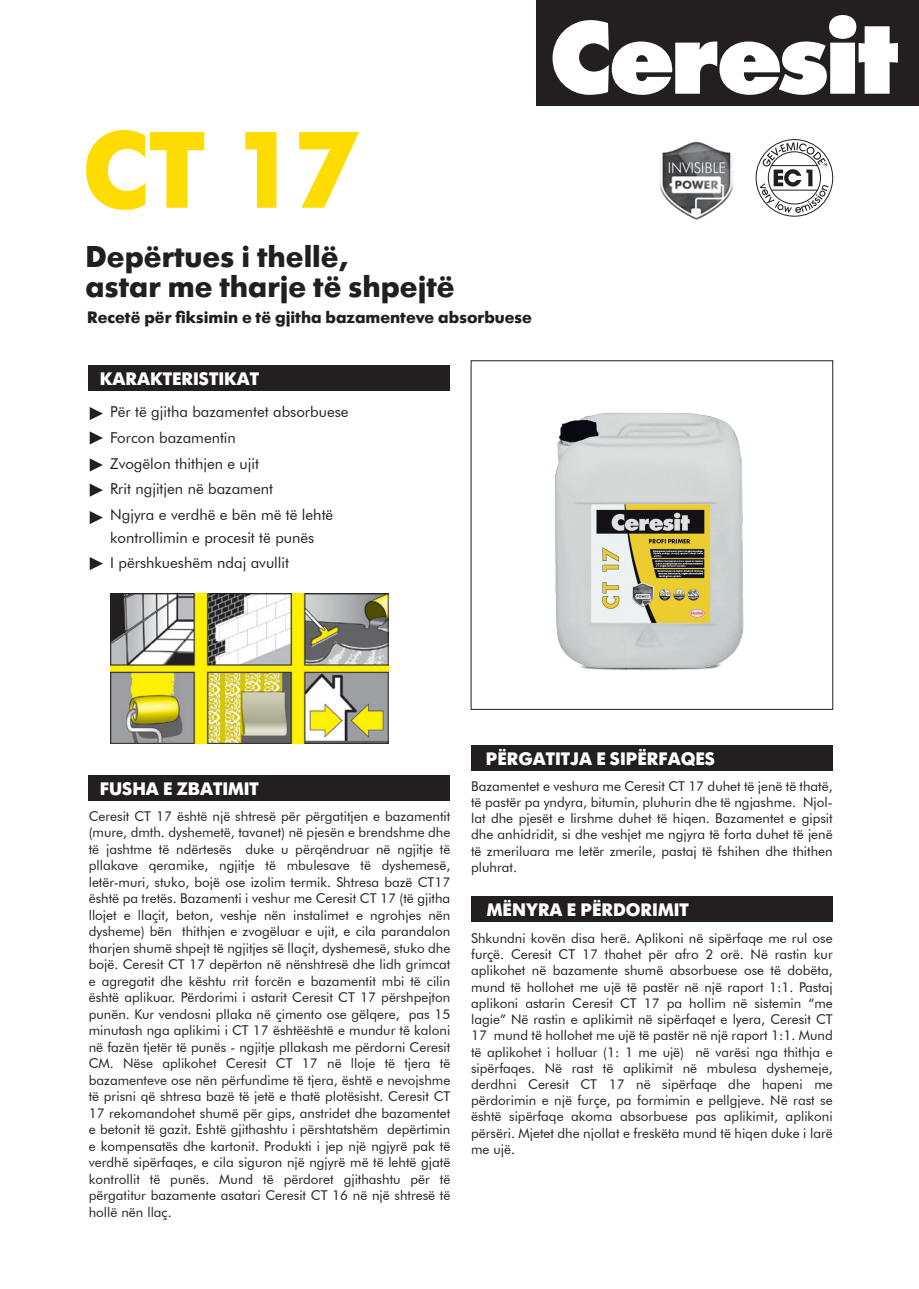
<style>
.page{position:relative;width:919px;height:1289px;background:#fff}
.page>*{position:absolute;margin:0;border:0;box-sizing:border-box;transform-origin:0 0}
.t1{font:700 108px "Futuris TT";color:#ffdc01}
.t2{font:700 30px/30px "Futura Futuris";color:#231f20}
.t3{font:700 18px "Futura Futuris";color:#fff}
.t4{font:700 16.5px "Futura Futuris";color:#231f20}
.t5{font:15px/25.7px "Futura BT";color:#231f20}
.t6{font:13.5px/16.5px "Futura BT";color:#231f20;text-align:justify}
</style>
<div class="page">
<img style="left:555px;top:412px;width:189px;height:259px">
<div style="left:88px;top:365px;width:361px;height:26px;background:#231f20"></div>
<div style="left:536px;top:0;width:382px;height:105px;background:#231f20"></div>
<svg style="left:552px;top:15px;width:345px;height:80px"></svg>
<div style="left:88px;top:775px;width:361px;height:26px;background:#231f20"></div>
<div style="left:471px;top:745px;width:361px;height:25px;background:#231f20"></div>
<svg style="left:90px;top:483px;width:13px;height:13px"></svg>
<svg style="left:90px;top:511px;width:13px;height:13px"></svg>
<svg style="left:90px;top:557px;width:13px;height:13px"></svg>
<svg style="left:90px;top:458px;width:13px;height:13px"></svg>
<svg style="left:90px;top:407px;width:13px;height:13px"></svg>
<svg style="left:90px;top:431px;width:13px;height:13px"></svg>
<div style="left:471px;top:896px;width:361px;height:26px;background:#231f20"></div>
<svg style="left:756px;top:140px;width:76px;height:76px"></svg>
<div style="left:755px;top:139px;width:78px;height:78px;border:1px solid #231f20;border-radius:50%"></div>
<svg style="left:759px;top:142px;width:69px;height:71px"></svg>
<img style="left:110px;top:593px;width:278px;height:150px">
<img style="left:659px;top:141px;width:75px;height:79px">
<h1 class="t1" style="left:83px;top:106px;width:278px">CT 17</h1>
<h2 class="t2" style="left:86px;top:242px;width:370px">Depërtues i thellë,<br>astar me tharje të shpejtë</h2>
<p class="t4" style="left:87px;top:307px;width:446px">Recetë për fiksimin e të gjitha bazamenteve absorbuese</p>
<h3 class="t3" style="left:100px;top:368px;width:161px">KARAKTERISTIKAT</h3>
<p class="t5" style="left:110px;top:399px;width:240px">Për të gjitha bazamentet absorbuese<br>Forcon bazamentin<br>Zvogëlon thithjen e ujit<br>Rrit ngjitjen në bazament<br>Ngjyra e verdhë e bën më të lehtë</p>
<p class="t5" style="left:110px;top:524px;width:205px">kontrollimin e procesit të punës<br>I përshkueshëm ndaj avullit</p>
<h3 class="t3" style="left:100px;top:778px;width:160px">FUSHA E ZBATIMIT</h3>
<p class="t6" style="left:89px;top:807px;width:363px">Ceresit CT 17 është një shtresë për përgatitjen e bazamentit (mure, dmth. dyshemetë, tavanet) në pjesën e brendshme dhe të jashtme të ndërtesës duke u përqëndruar në ngjitje të pllakave qeramike, ngjitje të mbulesave të dyshemesë, letër-muri, stuko, bojë ose izolim termik. Shtresa bazë CT17 është pa tretës. Bazamenti i veshur me Ceresit CT 17 (të gjitha llojet e llaçit, beton, veshje nën instalimet e ngrohjes nën dysheme) bën thithjen e zvogëluar e ujit, e cila parandalon tharjen shumë shpejt të ngjitjes së llaçit, dyshemesë, stuko dhe bojë. Ceresit CT 17 depërton në nënshtresë dhe lidh grimcat e agregatit dhe kështu rrit forcën e bazamentit mbi të cilin është aplikuar. Përdorimi i astarit Ceresit CT 17 përshpejton punën. Kur vendosni pllaka në çimento ose gëlqere, pas 15 minutash nga aplikimi i CT 17 ështëështë e mundur të kaloni në fazën tjetër të punës - ngjitje pllakash me përdorni Ceresit CM. Nëse aplikohet Ceresit CT 17 në lloje të tjera të bazamenteve ose nën përfundime të tjera, është e nevojshme të prisni që shtresa bazë të jetë e thatë plotësisht. Ceresit CT 17 rekomandohet shumë për gips, anstridet dhe bazamentet e betonit të gazit. Eshtë gjithashtu i përshtatshëm depërtimin e kompensatës dhe kartonit. Produkti i jep një ngjyrë pak të verdhë sipërfaqes, e cila siguron një ngjyrë më të lehtë gjatë kontrollit të punës. Mund të përdoret gjithashtu për të përgatitur bazamente asatari Ceresit CT 16 në një shtresë të hollë nën llaç.</p>
<h3 class="t3" style="left:486px;top:748px;width:230px">PËRGATITJA E SIPËRFAQES</h3>
<p class="t6" style="left:471px;top:777px;width:363px">Bazamentet e veshura me Ceresit CT 17 duhet të jenë të thatë, të pastër pa yndyra, bitumin, pluhurin dhe të ngjashme. Njol&shy;lat dhe pjesët e lirshme duhet të hiqen. Bazamentet e gipsit dhe anhidridit, si dhe veshjet me ngjyra të forta duhet të jenë të zmeriluara me letër zmerile, pastaj të fshihen dhe thithen pluhrat.</p>
<h3 class="t3" style="left:487px;top:899px;width:203px">MËNYRA E PËRDORIMIT</h3>
<p class="t6" style="left:471px;top:930px;width:363px">Shkundni kovën disa herë. Aplikoni në sipërfaqe me rul ose furçë. Ceresit CT 17 thahet për afro 2 orë. Në rastin kur aplikohet në bazamente shumë absorbuese ose të dobëta, mund të hollohet me ujë të pastër në një raport 1:1. Pastaj aplikoni astarin Ceresit CT 17 pa hollim në sistemin “me lagie” Në rastin e aplikimit në sipërfaqet e lyera, Ceresit CT 17 mund të hollohet me ujë të pastër në një raport 1:1. Mund të aplikohet i holluar (1: 1 me ujë) në varësi nga thithja e sipërfaqes. Në rast të aplikimit në mbulesa dyshemeje, derdhni Ceresit CT 17 në sipërfaqe dhe hapeni me përdorimin e një furçe, pa formimin e pellgjeve. Në rast se është sipërfaqe akoma absorbuese pas aplikimit, aplikoni përsëri. Mjetet dhe njollat e freskëta mund të hiqen duke i larë me ujë.</p>
</div>
